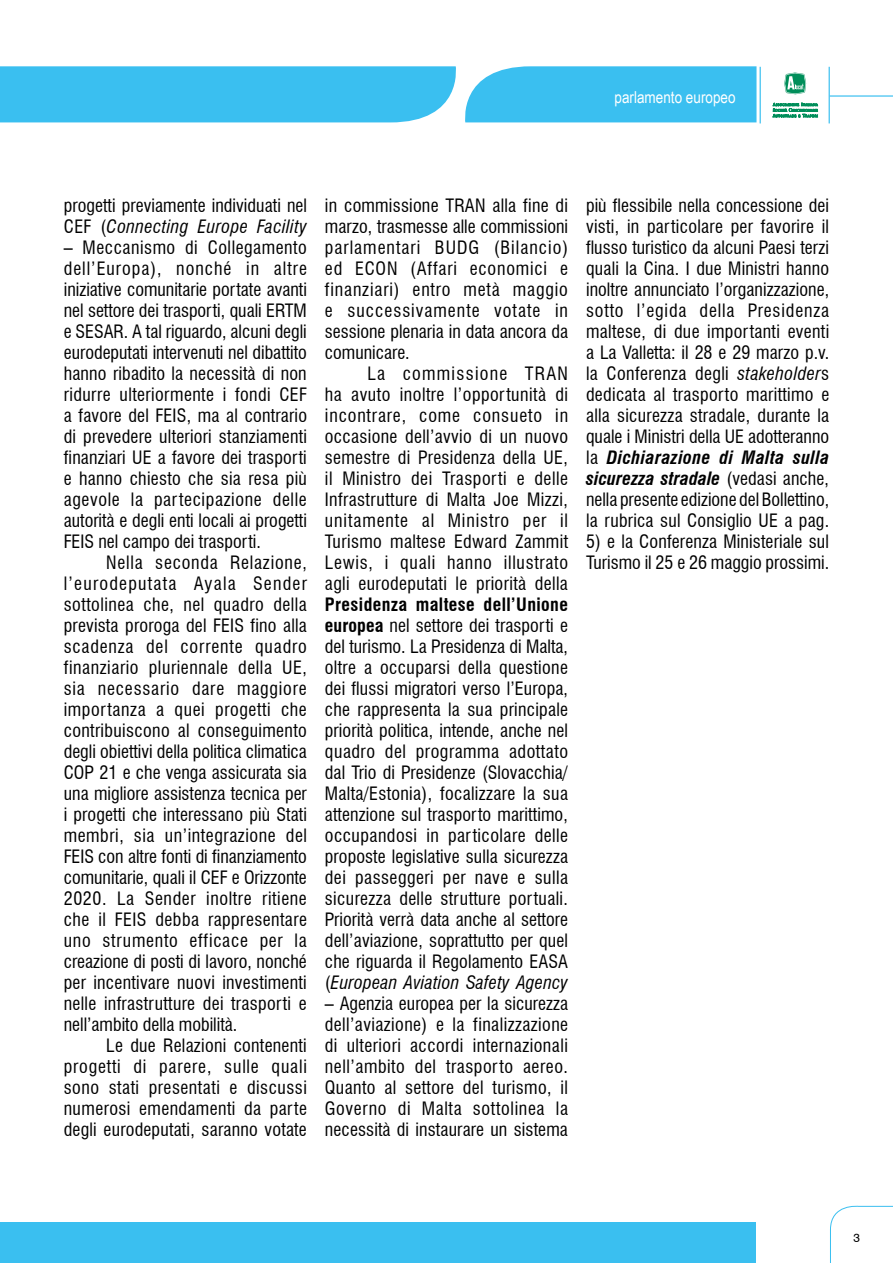
<style>
.page{position:relative;width:893px;height:1263px;background:#fff}
.page>*{position:absolute;margin:0;border:0;box-sizing:border-box;transform-origin:0 0}
.t1{font:condensed 18px/21px "Swiss 721 BT";letter-spacing:.01em;color:#000;text-align:justify}
.t2{font:16.5px "Arial Narrow";color:#fff}
.t3{font:12px "Swiss 721 BT";color:#000}
.s1{font-style:italic}
.s2{font-weight:700}
.s3{font-weight:700;font-style:italic}
</style>
<div class="page">
<svg style="left:772px;top:102px;width:46px;height:16px"></svg>
<svg style="left:784px;top:72px;width:23px;height:23px"></svg>
<hr style="left:829px;top:67px;width:1px;height:56px;background:#3abff0">
<hr style="left:760px;top:67px;width:1px;height:56px;background:#3abff0">
<hr style="left:830px;top:95px;width:63px;height:2px;background:#3abff0">
<div style="left:0;top:66px;width:756px;height:56px;background:#3abff0"></div>
<svg style="left:830px;top:1205px;width:63px;height:58px"></svg>
<div style="left:0;top:1223px;width:755px;height:40px;background:#3abff0"></div>
<p class="t2" style="left:614px;top:85px;width:123px">parlamento europeo</p>
<p class="t1" style="left:64px;top:195px;width:245px">progetti previamente individuati nel<br>CEF (<span class="s1">Connecting Europe Facility</span></p>
<p class="t1" style="left:64px;top:237px;width:245px">– Meccanismo di Collegamento dell’Europa), nonché in altre iniziative comunitarie portate avanti nel settore dei trasporti, quali ERTM e SESAR. A tal riguardo, alcuni degli eurodeputati intervenuti nel dibattito hanno ribadito la necessità di non ridurre ulteriormente i fondi CEF a favore del FEIS, ma al contrario di prevedere ulteriori stanziamenti finanziari UE a favore dei trasporti e hanno chiesto che sia resa più agevole la partecipazione delle autorità e degli enti locali ai progetti FEIS nel campo dei trasporti.</p>
<p class="t1" style="left:64px;top:552px;width:245px;text-indent:43px">Nella seconda Relazione, l’eurodeputata Ayala Sender sottolinea che, nel quadro della prevista proroga del FEIS fino alla scadenza del corrente quadro finanziario pluriennale della UE, sia necessario dare maggiore importanza a quei progetti che contribuiscono al conseguimento degli obiettivi della politica climatica COP 21 e che venga assicurata sia una migliore assistenza tecnica per i progetti che interessano più Stati membri, sia un’integrazione del FEIS con altre fonti di finanziamento comunitarie, quali il CEF e Orizzonte 2020. La Sender inoltre ritiene che il FEIS debba rappresentare uno strumento efficace per la creazione di posti di lavoro, nonché per incentivare nuovi investimenti nelle infrastrutture dei trasporti e nell’ambito della mobilità.</p>
<p class="t1" style="left:64px;top:1035px;width:245px;text-indent:43px">Le due Relazioni contenenti progetti di parere, sulle quali sono stati presentati e discussi numerosi emendamenti da parte degli eurodeputati, saranno votate</p>
<p class="t1" style="left:325px;top:195px;width:245px">in commissione TRAN alla fine di marzo, trasmesse alle commissioni parlamentari BUDG (Bilancio) ed ECON (Affari economici e finanziari) entro metà maggio e successivamente votate in sessione plenaria in data ancora da comunicare.</p>
<p class="t1" style="left:325px;top:363px;width:245px;text-indent:43px">La commissione TRAN ha avuto inoltre l’opportunità di incontrare, come consueto in occasione dell’avvio di un nuovo semestre di Presidenza della UE, il Ministro dei Trasporti e delle Infrastrutture di Malta Joe Mizzi, unitamente al Ministro per il Turismo maltese Edward Zammit Lewis, i quali hanno illustrato agli eurodeputati le priorità della</p>
<p class="t1" style="left:325px;top:594px;width:245px"><span class="s2">Presidenza maltese dell’Unione europea</span> nel settore dei trasporti e del turismo. La Presidenza di Malta, oltre a occuparsi della questione dei flussi migratori verso l’Europa, che rappresenta la sua principale priorità politica, intende, anche nel quadro del programma adottato dal Trio di Presidenze (Slovacchia/ Malta/Estonia), focalizzare la sua attenzione sul trasporto marittimo, occupandosi in particolare delle proposte legislative sulla sicurezza dei passeggeri per nave e sulla sicurezza delle strutture portuali.<br>Priorità verrà data anche al settore dell’aviazione, soprattutto per quel che riguarda il Regolamento EASA (<span class="s1">European Aviation Safety Agency</span></p>
<p class="t1" style="left:325px;top:993px;width:245px">– Agenzia europea per la sicurezza dell’aviazione) e la finalizzazione di ulteriori accordi internazionali nell’ambito del trasporto aereo.<br>Quanto al settore del turismo, il Governo di Malta sottolinea la necessità di instaurare un sistema</p>
<p class="t1" style="left:586px;top:195px;width:245px">più flessibile nella concessione dei visti, in particolare per favorire il flusso turistico da alcuni Paesi terzi quali la Cina. I due Ministri hanno inoltre annunciato l’organizzazione, sotto l’egida della Presidenza maltese, di due importanti eventi a La Valletta: il 28 e 29 marzo p.v. la Conferenza degli <span class="s1">stakeholder</span>s dedicata al trasporto marittimo e alla sicurezza stradale, durante la quale i Ministri della UE adotteranno la <span class="s3">Dichiarazione di Malta sulla sicurezza stradale</span> (vedasi anche, nella presente edizione del Bollettino, la rubrica sul Consiglio UE a pag.</p>
<p class="t1" style="left:586px;top:531px;width:245px">5) e la Conferenza Ministeriale sul<br>Turismo il 25 e 26 maggio prossimi.</p>
<p class="t3" style="left:853px;top:1231px;width:8px">3</p>
</div>
